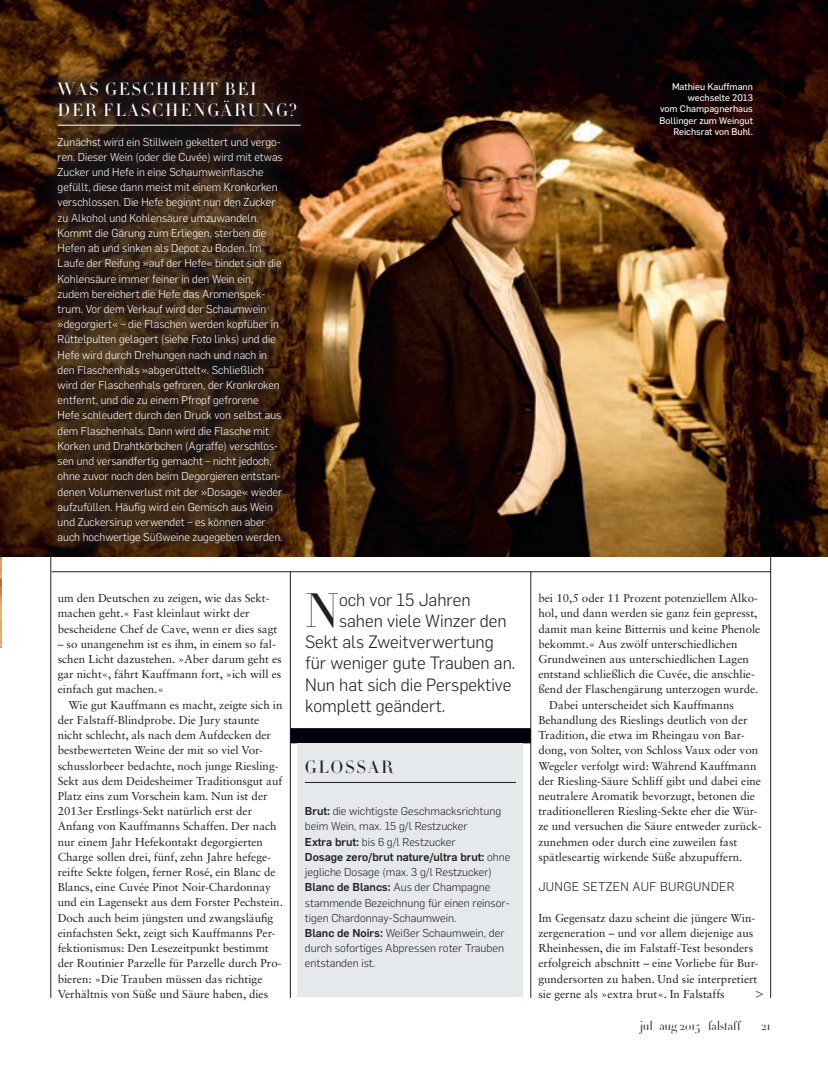
<style>
.page{position:relative;width:828px;height:1065px;background:#fff}
.page>*{position:absolute;margin:0;border:0;box-sizing:border-box;transform-origin:0 0}
._05_Sager{font:300 47.5px "HTF Didot L24";color:#231f20}
._05_Sager-2{font:300 17.5px "Flama";color:#231f20}
._08_Kasten_Headline{font:300 17.5px/21.2px "HTF Didot L24";letter-spacing:.1em;color:#fff}
._08_Kasten_Headline-2{font:300 17.5px "HTF Didot L24";letter-spacing:.1em;color:#231f20}
.t1{font:300 15px "Flama";color:#231f20}
._03_Lauftext{font:300 12.5px "Flama";letter-spacing:.025em;color:#231f20}
.t2{font:300 12.5px "HTF Didot L96";letter-spacing:.01em;color:#231f20}
._03_Lauftext-2{font:11.5px/15.2px "Sabon LT Std";color:#231f20}
._08_Kasten_Lauftext{font:300 11.25px/15.2px "Flama";color:#fff}
._08_Kasten_Lauftext-2{font:300 11.25px/15.2px "Flama";color:#231f20}
._04_Bildtext{font:9.38px/11.2px "Flama Basic";color:#fff;text-align:right}
.s1{font-weight:500}
</style>
<div class="page">
<hr style="left:770px;top:80px;width:1px;height:918px;background:#231f20">
<hr style="left:290px;top:572px;width:1px;height:426px;background:#231f20">
<hr style="left:50px;top:83px;width:1px;height:915px;background:#231f20">
<hr style="left:52px;top:571px;width:718px;height:1px;background:#231f20">
<hr style="left:530px;top:571px;width:1px;height:427px;background:#231f20">
<div style="left:290px;top:728px;width:240px;height:15px;background:#00000d"></div>
<img style="left:0;top:1px;width:1px;height:647px">
<img style="left:1px;top:0;width:826px;height:556px">
<div style="left:298px;top:743px;width:224px;height:254px;background:#e6e9ec"></div>
<div style="left:39px;top:63px;width:280px;height:499px;background:#231f20;opacity:.7"></div>
<hr style="left:58px;top:125px;width:242px;height:1px;background:#fff">
<hr style="left:305px;top:782px;width:210px;height:1px;background:#231f20">
<p class="_08_Kasten_Headline" style="left:58px;top:78px;width:240px">WAS GESCHIEHT BEI<br>DER FLASCHENGÄRUNG?</p>
<p class="_08_Kasten_Lauftext" style="left:58px;top:133px;width:226px">Zunächst wird ein Stillwein gekeltert und vergo&shy;ren. Dieser Wein (oder die Cuvée) wird mit etwas Zucker und Hefe in eine Schaumweinflasche gefüllt, diese dann meist mit einem Kronkorken verschlossen. Die Hefe beginnt nun den Zucker zu Alkohol und Kohlensäure umzuwandeln.<br>Kommt die Gärung zum Erliegen, sterben die Hefen ab und sinken als Depot zu Boden. Im Laufe der Reifung »auf der Hefe« bindet sich die Kohlensäure immer feiner in den Wein ein, zudem bereichert die Hefe das Aromenspek&shy;trum. Vor dem Verkauf wird der Schaumwein »degorgiert« – die Flaschen werden kopfüber in Rüttelpulten gelagert (siehe Foto links) und die Hefe wird durch Drehungen nach und nach in den Flaschenhals »abgerüttelt«. Schließlich wird der Flaschenhals gefroren, der Kronkroken entfernt, und die zu einem Pfropf gefrorene Hefe schleudert durch den Druck von selbst aus dem Flaschenhals. Dann wird die Flasche mit Korken und Drahtkörbchen (Agraffe) verschlos&shy;sen und versandfertig gemacht – nicht jedoch, ohne zuvor noch den beim Degorgieren entstan&shy;denen Volumenverlust mit der »Dosage« wieder aufzufüllen. Häufig wird ein Gemisch aus Wein und Zuckersirup verwendet – es können aber auch hochwertige Süßweine zugegeben werden.</p>
<p class="_03_Lauftext-2" style="left:58px;top:590px;width:221px">um den Deutschen zu zeigen, wie das Sekt&shy;machen geht.« Fast kleinlaut wirkt der bescheidene Chef de Cave, wenn er dies sagt</p>
<p class="_03_Lauftext-2" style="left:58px;top:636px;width:225px">– so unangenehm ist es ihm, in einem so fal&shy;schen Licht dazustehen. »Aber darum geht es gar nicht«, fährt Kauffmann fort, »ich will es einfach gut machen.«</p>
<p class="_03_Lauftext-2" style="left:58px;top:697px;width:226px;text-indent:11px">Wie gut Kauffmann es macht, zeigte sich in der Falstaff-Blindprobe. Die Jury staunte nicht schlecht, als nach dem Aufdecken der bestbewerteten Weine der mit so viel Vor&shy;schusslorbeer bedachte, noch junge Riesling-Sekt aus dem Deidesheimer Traditionsgut auf Platz eins zum Vorschein kam. Nun ist der 2013er Erstlings-Sekt natürlich erst der Anfang von Kauffmanns Schaffen. Der nach nur einem Jahr Hefekontakt degorgierten Charge sollen drei, fünf, zehn Jahre hefege&shy;reifte Sekte folgen, ferner Rosé, ein Blanc de Blancs, eine Cuvée Pinot Noir-Chardonnay und ein Lagensekt aus dem Forster Pechstein.<br>Doch auch beim jüngsten und zwangsläufig einfachsten Sekt, zeigt sich Kauffmanns Per&shy;fektionismus: Den Lesezeitpunkt bestimmt der Routinier Parzelle für Parzelle durch Pro&shy;bieren: »Die Trauben müssen das richtige Verhältnis von Süße und Säure haben, dies</p>
<p class="_05_Sager" style="left:305px;top:576px;width:35px">N</p>
<p class="_05_Sager-2" style="left:339px;top:587px;width:133px">och vor 15 Jahren</p>
<p class="_05_Sager-2" style="left:339px;top:609px;width:169px">sahen viele Winzer den</p>
<p class="_05_Sager-2" style="left:305px;top:630px;width:190px">Sekt als Zweitverwertung</p>
<p class="_05_Sager-2" style="left:305px;top:651px;width:212px">für weniger gute Trauben an.</p>
<p class="_05_Sager-2" style="left:305px;top:672px;width:208px">Nun hat sich die Perspektive</p>
<p class="_05_Sager-2" style="left:305px;top:694px;width:142px">komplett geändert.</p>
<p class="_08_Kasten_Headline-2" style="left:305px;top:755px;width:89px">GLOSSAR</p>
<p class="_08_Kasten_Lauftext-2" style="left:305px;top:803px;width:198px"><span class="s1">Brut:</span> die wichtigste Geschmacksrichtung beim Wein, max. 15 g/l Restzucker</p>
<p class="_08_Kasten_Lauftext-2" style="left:305px;top:833px;width:152px"><span class="s1">Extra brut:</span> bis 6 g/l Restzucker</p>
<p class="_08_Kasten_Lauftext-2" style="left:305px;top:848px;width:207px"><span class="s1">Dosage zero/brut nature/ultra brut:</span> ohne jegliche Dosage (max. 3 g/l Restzucker)</p>
<p class="_08_Kasten_Lauftext-2" style="left:305px;top:879px;width:206px"><span class="s1">Blanc de Blancs:</span> Aus der Champagne stammende Bezeichnung für einen reinsor&shy;tigen Chardonnay-Schaumwein.</p>
<p class="_08_Kasten_Lauftext-2" style="left:305px;top:925px;width:201px;text-align:justify"><span class="s1">Blanc de Noirs:</span> Weißer Schaumwein, der durch sofortiges Abpressen roter Trauben entstanden ist.</p>
<p class="_04_Bildtext" style="left:659px;top:80px;width:95px">Mathieu Kauffmann wechselte 2013<br>vom Champagnerhaus<br>Bollinger zum Weingut<br>Reichsrat von Buhl.</p>
<p class="_03_Lauftext-2" style="left:538px;top:590px;width:223px">bei 10,5 oder 11 Prozent potenziellem Alko&shy;hol, und dann werden sie ganz fein gepresst, damit man keine Bitternis und keine Phenole bekommt.« Aus zwölf unterschiedlichen Grundweinen aus unterschiedlichen Lagen entstand schließlich die Cuvée, die anschlie&shy;ßend der Flaschengärung unterzogen wurde.</p>
<p class="_03_Lauftext-2" style="left:538px;top:697px;width:224px;text-indent:11px">Dabei unterscheidet sich Kauffmanns Behandlung des Rieslings deutlich von der Tradition, die etwa im Rheingau von Bar&shy;dong, von Solter, von Schloss Vaux oder von Wegeler verfolgt wird: Während Kauffmann der Riesling-Säure Schliff gibt und dabei eine neutralere Aromatik bevorzugt, betonen die traditionelleren Riesling-Sekte eher die Wür&shy;ze und versuchen die Säure entweder zurück&shy;zunehmen oder durch eine zuweilen fast spätleseartig wirkende Süße abzupuffern.</p>
<p class="_03_Lauftext" style="left:538px;top:878px;width:197px">JUNGE SETZEN AUF BURGUNDER</p>
<p class="_03_Lauftext-2" style="left:538px;top:910px;width:221px">Im Gegensatz dazu scheint die jüngere Win&shy;zergeneration – und vor allem diejenige aus Rheinhessen, die im Falstaff-Test besonders erfolgreich abschnitt – eine Vorliebe für Bur&shy;gundersorten zu haben. Und sie interpretiert sie gerne als »extra brut«. In Falstaffs</p>
<p class="t1" style="left:754px;top:983px;width:10px">&gt;</p>
<p class="t2" style="left:639px;top:1016px;width:61px">jul–aug 2015</p>
<p class="t2" style="left:707px;top:1016px;width:34px">falstaff</p>
<p class="t2" style="left:760px;top:1016px;width:11px">21</p>
</div>
